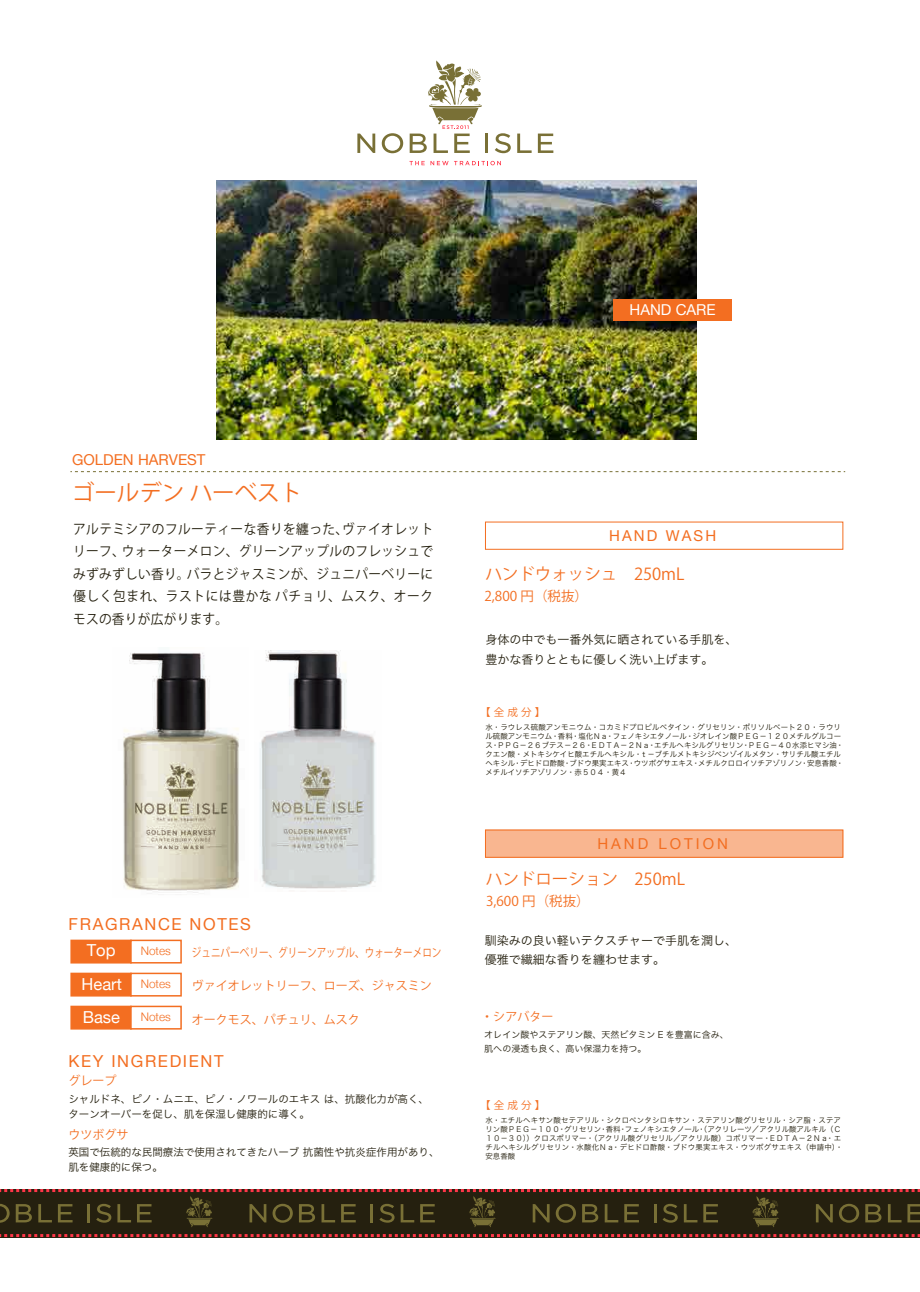
<style>
.page{position:relative;width:920px;height:1292px;background:#fff}
.page>*{position:absolute;margin:0;border:0;box-sizing:border-box;transform-origin:0 0}
.t1{font:22.5px "Koz Go Pr 6 N";color:#f36e21}
.t2{font:16.5px "Koz Go Pr 6 N";color:#f36e21}
.t3{font:16.5px "Helvetica Neue";letter-spacing:.1em;color:#f36e21}
.t4{font:16.5px/33px "Helvetica Neue";color:#fff}
.t5{font:15px "Helvetica Neue";color:#f36e21}
.t6{font:15px "Helvetica Neue";letter-spacing:.2em;color:#f36e21}
.t7{font:15px "Helvetica Neue";letter-spacing:.14em;color:#f36e21}
.t8{font:15px "Helvetica Neue";color:#fff}
.t9{font:13.5px/22.5px "Koz Go Pro";letter-spacing:.025em;color:#25200f;text-align:justify;scale:.94 1}
.t10{font:13.5px "Koz Go Pr 6 N";color:#f36e21}
.t11{font:12px/19.5px "Hira Kaku Pro W3";color:#25200f}
.t12{font:12px "Koz Go Pr 6 N";color:#f36e21}
.t13{font:12px "Koz Go Pr 6 N";color:#f36e21;scale:.8 1}
.t14{font:300 11.85px "Helvetica Neue";color:#f36e21}
.t15{font:10.5px/15px "Hira Kaku Pro W3";color:#25200f}
.t16{font:10.5px "Koz Go Pr 6 N";letter-spacing:.3em;color:#f36e21}
.t17{font:9px/13.5px "Hira Kaku Pro W3";color:#25200f}
.t18{font:7.5px/9px "Hira Kaku Pro W3";letter-spacing:.005em;color:#25200f}
.s1{font-weight:300;font-size:11.85px;color:#f36e21}
</style>
<div class="page">
<img style="left:216px;top:181px;width:480px;height:258px">
<img style="left:260px;top:650px;width:116px;height:239px">
<img style="left:123px;top:652px;width:116px;height:241px">
<div style="left:70px;top:939px;width:62px;height:24px;background:#f36e21;border:2px solid #f36e21"></div>
<div style="left:130px;top:939px;width:52px;height:24px;background:#fff;border:2px solid #f36e21"></div>
<div style="left:70px;top:972px;width:62px;height:24px;background:#f36e21;border:2px solid #f36e21"></div>
<div style="left:130px;top:972px;width:52px;height:24px;background:#fff;border:2px solid #f36e21"></div>
<div style="left:70px;top:1005px;width:62px;height:24px;background:#f36e21;border:2px solid #f36e21"></div>
<div style="left:130px;top:1005px;width:52px;height:24px;background:#fff;border:2px solid #f36e21"></div>
<div style="left:485px;top:829px;width:358px;height:28px;background:#f9b690;border:1px solid #f36e21"></div>
<div style="left:0;top:1189px;width:920px;height:48px;background:#25200f"></div>
<svg style="left:0;top:1234px;width:920px;height:3px"></svg>
<svg style="left:0;top:1189px;width:920px;height:38px"></svg>
<svg style="left:357px;top:134px;width:18px;height:19px"></svg>
<svg style="left:382px;top:133px;width:21px;height:20px"></svg>
<hr style="left:485px;top:133px;width:3px;height:20px;background:#797036">
<svg style="left:494px;top:133px;width:17px;height:20px"></svg>
<svg style="left:517px;top:134px;width:14px;height:19px"></svg>
<svg style="left:538px;top:134px;width:15px;height:19px"></svg>
<svg style="left:409px;top:60px;width:73px;height:93px"></svg>
<svg style="left:409px;top:161px;width:15px;height:4px"></svg>
<svg style="left:430px;top:161px;width:18px;height:4px"></svg>
<svg style="left:454px;top:161px;width:47px;height:4px"></svg>
<svg style="left:70px;top:471px;width:775px;height:1px"></svg>
<div style="left:613px;top:299px;width:119px;height:21px;background:#f36e21"></div>
<h3 class="t8" style="left:629px;top:299px;width:88px">HAND CARE</h3>
<h3 class="t5" style="left:72px;top:449px;width:135px">GOLDEN HARVEST</h3>
<h1 class="t1" style="left:72px;top:480px;width:232px">ゴールデン ハーベスト</h1>
<h3 class="t9" style="left:73px;top:518px;width:385px">アルテミシアのフルーティーな香りを纏った、ヴァイオレットリーフ、ウォーターメロン、グリーンアップルのフレッシュでみずみずしい香り。バラとジャスミンが、ジュニパーベリーに優しく包まれ、ラストには豊かな パチョリ、ムスク、オークモスの香りが広がります。</h3>
<h2 class="t3" style="left:69px;top:912px;width:184px">FRAGRANCE NOTES</h2>
<h3 class="t13" style="left:192px;top:946px;width:314px">ジュニパーベリー、グリーンアップル、ウォーターメロン</h3>
<h3 class="t12" style="left:192px;top:979px;width:241px">ヴァイオレットリーフ、ローズ、ジャスミン</h3>
<h3 class="t12" style="left:192px;top:1012px;width:169px">オークモス、パチュリ、ムスク</h3>
<h2 class="t4" style="left:87px;top:935px;width:30px">Top</h2>
<h3 class="t14" style="left:141px;top:941px;width:32px">Notes</h3>
<h2 class="t4" style="left:82px;top:968px;width:91px">Heart <span class="s1">Notes<br></span>Base</h2>
<h3 class="t14" style="left:141px;top:1007px;width:32px">Notes</h3>
<h2 class="t3" style="left:68px;top:1048px;width:157px">KEY INGREDIENT</h2>
<h3 class="t12" style="left:68px;top:1074px;width:49px">グレープ</h3>
<h3 class="t15" style="left:68px;top:1090px;width:362px">シャルドネ、ピノ・ムニエ、ピノ・ノワールのエキス は、抗酸化力が高く、ターンオーバーを促し、肌を保湿し健康的に導く。</h3>
<h3 class="t12" style="left:68px;top:1127px;width:62px">ウツボグサ</h3>
<h3 class="t15" style="left:68px;top:1144px;width:372px">英国で伝統的な民間療法で使用されてきたハーブ 抗菌性や抗炎症作用があり、肌を健康的に保つ。</h3>
<h3 class="t7" style="left:609px;top:525px;width:109px">HAND WASH</h3>
<h2 class="t2" style="left:485px;top:565px;width:201px">ハンドウォッシュ　250mL</h2>
<h3 class="t10" style="left:484px;top:588px;width:105px">2,800 円（税抜）</h3>
<h3 class="t11" style="left:485px;top:629px;width:253px">身体の中でも一番外気に晒されている手肌を、豊かな香りとともに優しく洗い上げます。</h3>
<h3 class="t16" style="left:480px;top:706px;width:67px">【全成分】</h3>
<p class="t18" style="left:485px;top:722px;width:359px">水・ラウレス硫酸アンモニウム・コカミドプロピルベタイン・グリセリン・ポリソルベート２０・ラウリル硫酸アンモニウム・香料・塩化Ｎａ・フェノキシエタノール・ジオレイン酸ＰＥＧ－１２０メチルグルコース・ＰＰＧ－２６ブテス－２６・ＥＤＴＡ－２Ｎａ・エチルヘキシルグリセリン・ＰＥＧ－４０水添ヒマシ油・クエン酸・メトキシケイヒ酸エチルヘキシル・ｔ－ブチルメトキシジベンゾイルメタン・サリチル酸エチルヘキシル・デヒドロ酢酸・ブドウ果実エキス・ウツボグサエキス・メチルクロロイソチアゾリノン・安息香酸・メチルイソチアゾリノン・赤５０４・黄４</p>
<h3 class="t6" style="left:597px;top:833px;width:132px">HAND LOTION</h3>
<h2 class="t2" style="left:486px;top:870px;width:201px">ハンドローション　250mL</h2>
<h3 class="t10" style="left:486px;top:893px;width:105px">3,600 円（税抜）</h3>
<h3 class="t11" style="left:485px;top:929px;width:253px">馴染みの良い軽いテクスチャーで手肌を潤し、優雅で繊細な香りを纏わせます。</h3>
<h3 class="t12" style="left:481px;top:1009px;width:73px">・シアバター</h3>
<p class="t17" style="left:484px;top:1027px;width:246px">オレイン酸やステアリン酸、天然ビタミン E を豊富に含み、肌への浸透も良く、高い保湿力を持つ。</p>
<h3 class="t16" style="left:480px;top:1099px;width:67px">【全成分】</h3>
<p class="t18" style="left:485px;top:1115px;width:359px">水・エチルヘキサン酸セテアリル・シクロペンタシロキサン・ステアリン酸グリセリル・シア脂・ステアリン酸ＰＥＧ－１００・グリセリン・香料・フェノキシエタノール・（アクリレーツ／アクリル酸アルキル（Ｃ１０－３０））クロスポリマー・（アクリル酸グリセリル／アクリル酸）コポリマー・ＥＤＴＡ－２Ｎａ・エチルヘキシルグリセリン・水酸化Ｎａ・デヒドロ酢酸・ブドウ果実エキス・ウツボグサエキス（申請中）・安息香酸</p>
</div>
